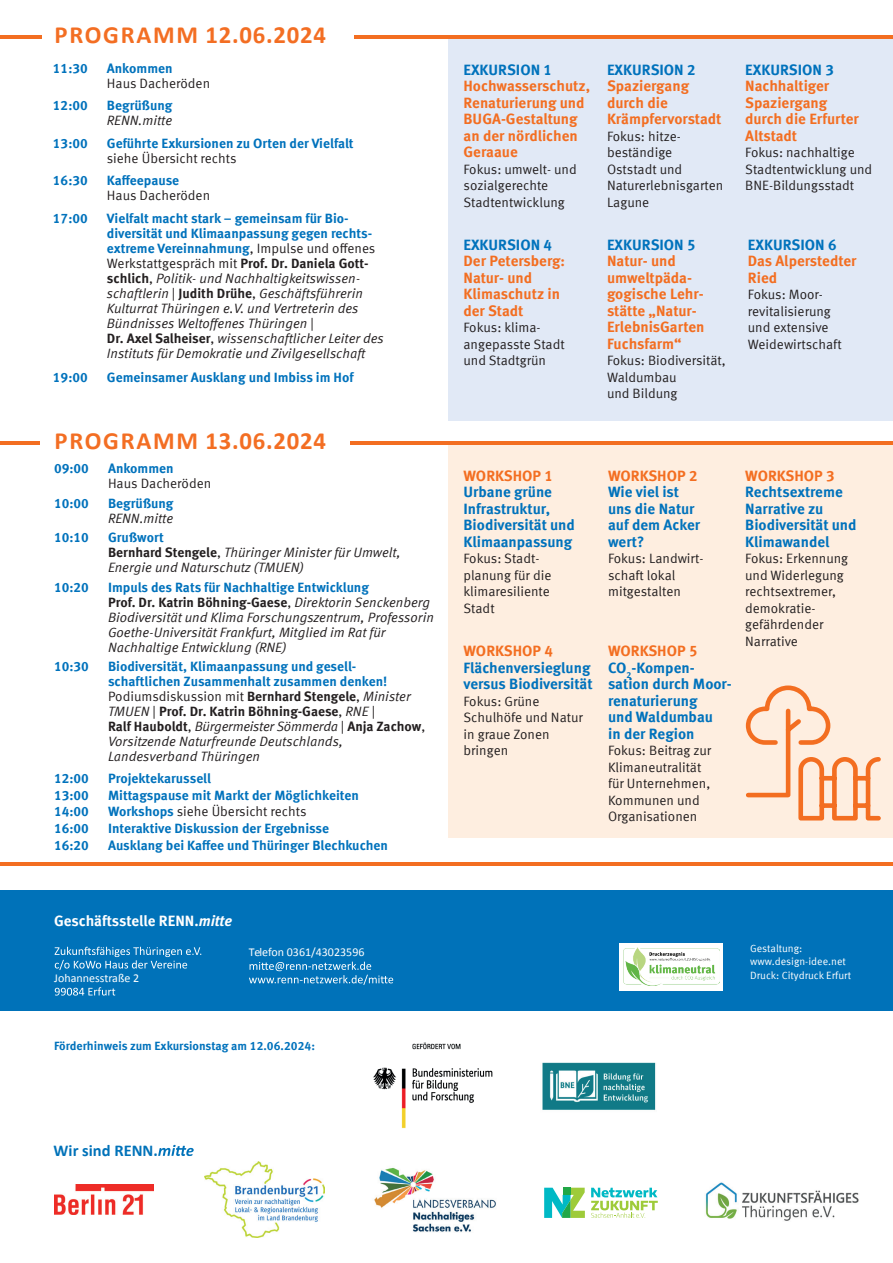
<style>
.page{position:relative;width:893px;height:1263px;background:#fff}
.page>*{position:absolute;margin:0;border:0;box-sizing:border-box;transform-origin:0 0}
.t1{font:700 24.75px "Calibri";letter-spacing:.065em;color:#f36e23}
.t2{font:700 16.5px "Calibri";color:#0072b9}
.t3{font:700 15px/16.5px "Meta Offc";color:#f36e21}
.t4{font:700 15px/16.5px "Meta Offc";color:#0072bc}
.t5{font:700 15px "Meta Offc";color:#fff}
.t6{font:13.5px/16.5px "Meta Offc Norm";color:#231f20}
.t7{font:700 13.5px/15px "Meta Offc";color:#0072bc}
.t8{font:13.5px/15px "Meta Offc Norm Ita";color:#231f20}
.t9{font:700 13.5px/15px "Meta Offc";color:#231f20}
.t10{font:700 12px "Meta Offc";color:#0072bc}
.t11{font:12px "Calibri";color:#fff}
.t12{font:10.5px/13.5px "Meta Offc Norm";color:#fff}
.s1{font-family:"Meta Offc Norm";font-weight:400;color:#231f20}
.s2{font-family:"Meta Offc";font-weight:700}
.s3{font-family:"Meta Offc Norm"}
.s4{color:#231f20}
.s5{font-family:"Meta Offc Norm Ita";font-weight:400;color:#231f20}
.s6{font-family:"Meta Offc Norm Ita"}
.s7{font-family:"Meta Offc Norm Ita";font-weight:400}
.s8{font-family:"Meta Offc Norm";font-weight:400}
.s9{font-family:"Meta Offc";font-weight:700;color:#0072bc}
.s10{font-family:"Meta Pro";font-style:italic}
.s11{color:#f36e21}
</style>
<div class="page">
<div style="left:448px;top:38px;width:445px;height:382px;background:#e1e9f6"></div>
<div style="left:448px;top:441px;width:445px;height:397px;background:#feeee0"></div>
<div style="left:0;top:891px;width:893px;height:120px;background:#0072b9"></div>
<svg style="left:55px;top:947px;width:146px;height:23px"></svg>
<svg style="left:55px;top:987px;width:60px;height:8px"></svg>
<svg style="left:249px;top:961px;width:144px;height:24px"></svg>
<svg style="left:158px;top:1145px;width:36px;height:11px"></svg>
<hr style="left:0;top:862px;width:893px;height:4px;background:#f36e21">
<hr style="left:0;top:35px;width:41px;height:4px;background:#f36e21">
<hr style="left:354px;top:35px;width:539px;height:4px;background:#f36e21">
<hr style="left:0;top:441px;width:40px;height:4px;background:#f36e21">
<hr style="left:351px;top:441px;width:542px;height:4px;background:#f36e21">
<img style="left:705px;top:1182px;width:154px;height:39px">
<img style="left:54px;top:1184px;width:99px;height:31px">
<svg style="left:591px;top:1188px;width:67px;height:30px"></svg>
<svg style="left:544px;top:1188px;width:41px;height:30px"></svg>
<img style="left:374px;top:1167px;width:122px;height:65px">
<div style="left:619px;top:943px;width:104px;height:47px;background:#fff"></div>
<img style="left:623px;top:947px;width:96px;height:39px">
<svg style="left:745px;top:685px;width:136px;height:136px"></svg>
<img style="left:205px;top:1161px;width:119px;height:77px">
<img style="left:373px;top:1042px;width:120px;height:87px">
<img style="left:542px;top:1062px;width:114px;height:48px">
<h1 class="t1" style="left:54px;top:19px;width:273px">PROGRAMM 12.06.2024</h1>
<p class="t7" style="left:53px;top:61px;width:36px">11:30</p>
<p class="t7" style="left:107px;top:61px;width:67px">Ankommen</p>
<p class="t6" style="left:107px;top:75px;width:105px">Haus Dacheröden</p>
<p class="t7" style="left:53px;top:98px;width:36px">12:00</p>
<p class="t7" style="left:107px;top:98px;width:67px">Begrüßung</p>
<p class="t8" style="left:107px;top:113px;width:67px">RENN.mitte</p>
<p class="t7" style="left:53px;top:136px;width:36px">13:00</p>
<p class="t7" style="left:107px;top:136px;width:248px">Geführte Exkursionen zu Orten der Vielfalt</p>
<p class="t6" style="left:107px;top:150px;width:131px">siehe Übersicht rechts</p>
<p class="t7" style="left:53px;top:173px;width:36px">16:30</p>
<p class="t7" style="left:107px;top:173px;width:74px">Kaffeepause</p>
<p class="t6" style="left:107px;top:188px;width:105px">Haus Dacheröden</p>
<p class="t7" style="left:53px;top:211px;width:36px">17:00</p>
<p class="t7" style="left:107px;top:211px;width:270px">Vielfalt macht stark – gemeinsam für Bio&shy;diversität und Klimaanpassung gegen rechts&shy;extreme Vereinnahmung<span class="s1">, Impulse und offenes</span></p>
<p class="t6" style="left:107px;top:255px;width:263px">Werkstattgespräch mit <span class="s2">Prof. Dr. Daniela Gott-</span></p>
<p class="t8" style="left:107px;top:271px;width:278px"><span class="s2">schlich</span><span class="s3">,</span> Politik- und Nachhaltigkeitswissen&shy;schaftlerin <span class="s3">|</span> <span class="s2">Judith Drühe</span><span class="s3">,</span> Geschäftsführerin Kulturrat Thüringen e.V. und Vertreterin des Bündnisses Weltoffenes Thüringen <span class="s3">|<br></span><span class="s2">Dr. Axel Salheiser</span><span class="s3">,</span> wissenschaftlicher Leiter des Instituts für Demokratie und Zivilgesellschaft</p>
<p class="t7" style="left:53px;top:370px;width:36px">19:00</p>
<p class="t7" style="left:107px;top:370px;width:248px">Gemeinsamer Ausklang und Imbiss im Hof</p>
<h1 class="t1" style="left:54px;top:425px;width:273px">PROGRAMM 13.06.2024</h1>
<p class="t7" style="left:54px;top:461px;width:36px">09:00</p>
<p class="t7" style="left:108px;top:461px;width:67px">Ankommen</p>
<p class="t6" style="left:108px;top:476px;width:105px">Haus Dacheröden</p>
<p class="t7" style="left:54px;top:496px;width:36px">10:00</p>
<p class="t7" style="left:108px;top:496px;width:67px">Begrüßung</p>
<p class="t8" style="left:108px;top:511px;width:67px">RENN.mitte</p>
<p class="t7" style="left:54px;top:530px;width:36px">10:10</p>
<p class="t7" style="left:108px;top:530px;width:57px">Grußwort</p>
<p class="t8" style="left:108px;top:545px;width:294px"><span class="s2">Bernhard Stengele</span><span class="s3">,</span> Thüringer Minister für Umwelt,<br>Energie und Naturschutz (TMUEN)</p>
<p class="t7" style="left:54px;top:580px;width:36px">10:20</p>
<p class="t7" style="left:108px;top:580px;width:324px">Impuls des Rats für Nachhaltige Entwicklung<br><span class="s4">Prof. Dr. Katrin Böhning-Gaese</span><span class="s1">,</span> <span class="s5">Direktorin Senckenberg</span></p>
<p class="t8" style="left:108px;top:610px;width:327px">Biodiversität und Klima Forschungszentrum, Professorin<br>Goethe-Universität Frankfurt, Mitglied im Rat für<br>Nachhaltige Entwicklung (RNE)</p>
<p class="t7" style="left:54px;top:659px;width:36px">10:30</p>
<p class="t7" style="left:108px;top:659px;width:281px">Biodiversität, Klimaanpassung und gesell&shy;schaftlichen Zusammenhalt zusammen denken!</p>
<p class="t6" style="left:108px;top:689px;width:304px">Podiumsdiskussion mit <span class="s2">Bernhard Stengele</span>, <span class="s6">Minister</span></p>
<p class="t9" style="left:108px;top:704px;width:319px"><span class="s7">TMUEN</span> <span class="s8">|</span> Prof. Dr. Katrin Böhning-Gaese<span class="s8">,</span> <span class="s7">RNE</span> <span class="s8">|<br></span>Ralf Hauboldt<span class="s8">,</span> <span class="s7">Bürgermeister Sömmerda</span> <span class="s8">|</span> Anja Zachow<span class="s8">,</span></p>
<p class="t8" style="left:108px;top:734px;width:236px">Vorsitzende Naturfreunde Deutschlands,<br>Landesverband Thüringen</p>
<p class="t7" style="left:54px;top:771px;width:36px">12:00</p>
<p class="t7" style="left:108px;top:771px;width:105px">Projektekarussell</p>
<p class="t7" style="left:54px;top:788px;width:36px">13:00</p>
<p class="t7" style="left:108px;top:788px;width:252px">Mittagspause mit Markt der Möglichkeiten</p>
<p class="t7" style="left:54px;top:805px;width:36px">14:00</p>
<p class="t6" style="left:108px;top:804px;width:200px"><span class="s9">Workshops</span> siehe Übersicht rechts</p>
<p class="t7" style="left:54px;top:821px;width:36px">16:00</p>
<p class="t7" style="left:108px;top:821px;width:223px">Interaktive Diskussion der Ergebnisse</p>
<p class="t7" style="left:54px;top:838px;width:36px">16:20</p>
<p class="t7" style="left:108px;top:838px;width:282px">Ausklang bei Kaffee und Thüringer Blechkuchen</p>
<p class="t5" style="left:54px;top:911px;width:180px">Geschäftsstelle RENN.<span class="s10">mitte</span></p>
<p class="t11" style="left:54px;top:970px;width:86px">Johannesstraße 2</p>
<p class="t11" style="left:249px;top:945px;width:117px">Telefon 0361/43023596</p>
<p class="t10" style="left:54px;top:1039px;width:263px">Förderhinweis zum Exkursionstag am 12.06.2024:</p>
<p class="t4" style="left:463px;top:62px;width:90px">EXKURSION 1</p>
<p class="t3" style="left:463px;top:78px;width:128px">Hochwasserschutz,<br>Renaturierung und<br>BUGA-Gestaltung an der nördlichen<br>Geraaue</p>
<p class="t6" style="left:463px;top:161px;width:115px">Fokus: umwelt- und sozialgerechte<br>Stadtentwicklung</p>
<p class="t4" style="left:463px;top:237px;width:90px">EXKURSION 4</p>
<p class="t3" style="left:463px;top:253px;width:103px">Der Petersberg:<br>Natur- und<br>Klimaschutz in der Stadt</p>
<p class="t6" style="left:463px;top:319px;width:103px">Fokus: klima&shy;angepasste Stadt und Stadtgrün</p>
<p class="t4" style="left:607px;top:62px;width:90px">EXKURSION 2</p>
<p class="t3" style="left:607px;top:78px;width:116px">Spaziergang durch die<br>Krämpfervorstadt</p>
<p class="t6" style="left:607px;top:128px;width:118px">Fokus: hitze&shy;beständige<br>Oststadt und<br>Naturerlebnisgarten<br>Lagune</p>
<p class="t4" style="left:607px;top:237px;width:90px">EXKURSION 5</p>
<p class="t3" style="left:607px;top:253px;width:99px">Natur- und umweltpäda&shy;gogische Lehr&shy;stätte „Natur-<br>ErlebnisGarten<br>Fuchsfarm“</p>
<p class="t6" style="left:607px;top:352px;width:120px">Fokus: Biodiversität,<br>Waldumbau<br>und Bildung</p>
<p class="t4" style="left:745px;top:62px;width:90px">EXKURSION 3</p>
<p class="t3" style="left:745px;top:78px;width:115px">Nachhaltiger<br>Spaziergang durch die Erfurter<br>Altstadt</p>
<p class="t6" style="left:745px;top:145px;width:129px">Fokus: nachhaltige<br>Stadtentwicklung und<br>BNE-Bildungsstadt</p>
<p class="t4" style="left:748px;top:237px;width:90px">EXKURSION 6</p>
<p class="t3" style="left:748px;top:253px;width:110px">Das Alperstedter<br>Ried</p>
<p class="t6" style="left:748px;top:286px;width:95px">Fokus: Moor&shy;revitalisierung und extensive<br>Weidewirtschaft</p>
<p class="t3" style="left:463px;top:467px;width:91px">WORKSHOP 1</p>
<p class="t4" style="left:463px;top:484px;width:113px">Urbane grüne<br>Infrastruktur,<br>Biodiversität und<br>Klimaanpassung</p>
<p class="t6" style="left:463px;top:550px;width:89px">Fokus: Stadt&shy;planung für die klimaresiliente<br>Stadt</p>
<p class="t3" style="left:463px;top:643px;width:91px">WORKSHOP 4</p>
<p class="t4" style="left:463px;top:660px;width:131px">Flächenversieglung versus Biodiversität</p>
<p class="t6" style="left:463px;top:693px;width:121px">Fokus: Grüne<br>Schulhöfe und Natur in graue Zonen bringen</p>
<p class="t3" style="left:608px;top:467px;width:91px">WORKSHOP 2</p>
<p class="t4" style="left:608px;top:484px;width:94px">Wie viel ist uns die Natur auf dem Acker wert?</p>
<p class="t6" style="left:608px;top:550px;width:97px">Fokus: Landwirt&shy;schaft lokal mitgestalten</p>
<p class="t4" style="left:608px;top:643px;width:125px"><span class="s11">WORKSHOP 5<br></span>CO<sub>2</sub>-Kompen&shy;sation durch Moor&shy;renaturierung<br>und Waldumbau<br>in der Region</p>
<p class="t6" style="left:608px;top:743px;width:105px">Fokus: Beitrag zur<br>Klimaneutralität für Unternehmen,<br>Kommunen und<br>Organisationen</p>
<p class="t3" style="left:745px;top:467px;width:91px">WORKSHOP 3</p>
<p class="t4" style="left:745px;top:484px;width:113px">Rechtsextreme<br>Narrative zu<br>Biodiversität und<br>Klimawandel</p>
<p class="t6" style="left:745px;top:550px;width:104px">Fokus: Erkennung und Widerlegung rechtsextremer, demokratie&shy;gefährdender<br>Narrative</p>
<p class="t12" style="left:750px;top:942px;width:102px">Gestaltung: www.design-idee.net<br>Druck: Citydruck Erfurt</p>
<p class="t2" style="left:54px;top:1140px;width:106px">Wir sind RENN.</p>
</div>
